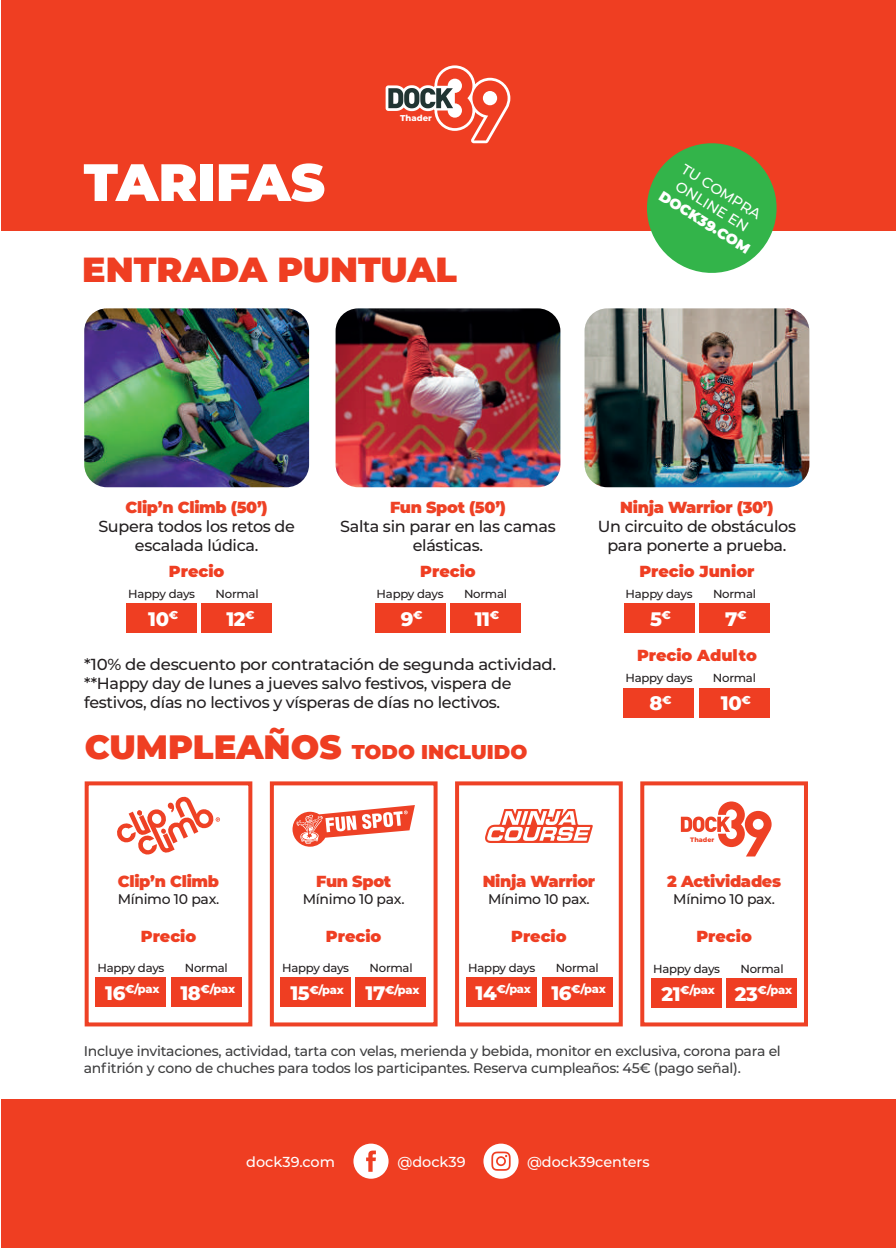
<style>
.page{position:relative;width:896px;height:1248px;background:#fff}
.page>*{position:absolute;margin:0;border:0;box-sizing:border-box;transform-origin:0 0}
.t1{font:900 52.4px "Montserrat";color:#fff}
.t2{font:900 34.8px "Montserrat";color:#ef3e22}
.t3{font:900 20px "Montserrat";color:#ef3e22}
.t4{font:800 19.6px "Montserrat";letter-spacing:-.02em;color:#fff}
.t5{font:500 16px/19.2px "Montserrat";letter-spacing:-.02em;color:#231f20;text-align:center}
.t6{font:900 16px "Montserrat";letter-spacing:-.02em;color:#ee4125}
.t7{font:900 16px "Montserrat";color:#ef3e22}
.t8{font:500 14.4px/17.2px "Montserrat";color:#fff}
.t9{font:900 14.4px "Montserrat";color:#fff}
.t10{font:500 14px/16.8px "Montserrat";letter-spacing:-.02em;color:#3e3e3f}
.t11{font:500 14px "Montserrat";letter-spacing:-.02em;color:#231f20}
.t12{font:500 11.6px "Montserrat";letter-spacing:-.02em;color:#231f20}
.t13{font:800 11.4px "Montserrat";letter-spacing:-.025em;color:#fff}
.t14{font:800 8.4px "Montserrat";color:#fff}
.t15{font:800 6.4px "Montserrat";color:#ee4125}
.s1{font-size:33.8px}
.s2{font-size:19.6px}
</style>
<div class="page">
<div style="left:1px;top:1099px;width:895px;height:148px;background:#ef3e22"></div>
<div style="left:1px;top:0;width:895px;height:231px;background:#ef3e22"></div>
<svg style="left:483px;top:1143px;width:35px;height:35px"></svg>
<svg style="left:353px;top:1143px;width:35px;height:35px"></svg>
<svg style="left:386px;top:65px;width:124px;height:78px"></svg>
<svg style="left:681px;top:801px;width:90px;height:55px"></svg>
<svg style="left:647px;top:143px;width:130px;height:130px"></svg>
<img style="left:84px;top:308px;width:225px;height:179px">
<img style="left:335px;top:308px;width:225px;height:179px">
<img style="left:584px;top:308px;width:225px;height:179px">
<div style="left:85px;top:781px;width:167px;height:245px;border:4px solid #ee4125"></div>
<svg style="left:117px;top:796px;width:103px;height:59px"></svg>
<div style="left:270px;top:781px;width:167px;height:245px;border:4px solid #ee4125"></div>
<div style="left:455px;top:781px;width:168px;height:245px;border:4px solid #ee4125"></div>
<div style="left:640px;top:781px;width:168px;height:245px;border:4px solid #ee4125"></div>
<svg style="left:292px;top:805px;width:123px;height:41px"></svg>
<svg style="left:485px;top:809px;width:108px;height:34px"></svg>
<div style="left:126px;top:603px;width:71px;height:30px;background:#ef3e22"></div>
<div style="left:202px;top:603px;width:70px;height:30px;background:#ef3e22"></div>
<div style="left:375px;top:603px;width:70px;height:30px;background:#ef3e22"></div>
<div style="left:450px;top:603px;width:71px;height:30px;background:#ef3e22"></div>
<div style="left:624px;top:603px;width:70px;height:30px;background:#ef3e22"></div>
<div style="left:699px;top:603px;width:70px;height:30px;background:#ef3e22"></div>
<div style="left:623px;top:687px;width:71px;height:30px;background:#ef3e22"></div>
<div style="left:699px;top:687px;width:70px;height:30px;background:#ef3e22"></div>
<div style="left:96px;top:977px;width:70px;height:29px;background:#ef3e22"></div>
<div style="left:171px;top:977px;width:70px;height:29px;background:#ef3e22"></div>
<div style="left:280px;top:977px;width:71px;height:30px;background:#ef3e22"></div>
<div style="left:356px;top:977px;width:70px;height:30px;background:#ef3e22"></div>
<div style="left:466px;top:977px;width:71px;height:29px;background:#ef3e22"></div>
<div style="left:542px;top:977px;width:70px;height:29px;background:#ef3e22"></div>
<div style="left:651px;top:978px;width:71px;height:29px;background:#ef3e22"></div>
<div style="left:726px;top:978px;width:71px;height:29px;background:#ef3e22"></div>
<h1 class="t1" style="left:84px;top:143px;width:243px">TARIFAS</h1>
<p class="t14" style="left:400px;top:112px;width:33px">Thader</p>
<h2 class="t2" style="left:82px;top:244px;width:376px">ENTRADA PUNTUAL</h2>
<p class="t8" style="left:688px;top:160px;width:92px;rotate:32deg">TU COMPRA<br>ONLINE EN</p>
<p class="t9" style="left:666px;top:185px;width:106px;rotate:32deg">DOCK39.COM</p>
<p class="t6" style="left:126px;top:495px;width:144px">Clip’n Climb (50’)</p>
<p class="t5" style="left:98px;top:516px;width:198px">Supera todos los retos de escalada lúdica.</p>
<p class="t7" style="left:169px;top:559px;width:57px">Precio</p>
<p class="t12" style="left:128px;top:585px;width:68px">Happy days</p>
<p class="t12" style="left:216px;top:585px;width:45px">Normal</p>
<p class="t4" style="left:148px;top:604px;width:31px">10<sup>€</sup></p>
<p class="t4" style="left:226px;top:604px;width:30px">12<sup>€</sup></p>
<p class="t6" style="left:390px;top:495px;width:117px">Fun Spot (50’)</p>
<p class="t5" style="left:340px;top:516px;width:217px">Salta sin parar en las camas elásticas.</p>
<p class="t7" style="left:420px;top:559px;width:57px">Precio</p>
<p class="t12" style="left:377px;top:585px;width:68px">Happy days</p>
<p class="t12" style="left:464px;top:585px;width:45px">Normal</p>
<p class="t4" style="left:401px;top:604px;width:23px">9<sup>€</sup></p>
<p class="t4" style="left:475px;top:604px;width:26px">11<sup>€</sup></p>
<p class="t5" style="left:84px;top:653px;width:473px;text-align:left">*10% de descuento por contratación de segunda actividad. **Happy day de lunes a jueves salvo festivos, vispera de festivos, días no lectivos y vísperas de días no lectivos.</p>
<p class="t3" style="left:85px;top:736px;width:444px"><span class="s1">CUMPLEAÑOS</span> TODO INCLUIDO</p>
<p class="t6" style="left:620px;top:495px;width:155px">Ninja Warrior (30’)</p>
<p class="t5" style="left:598px;top:516px;width:200px">Un circuito de obstáculos para ponerte a prueba.</p>
<p class="t7" style="left:639px;top:559px;width:117px">Precio Junior</p>
<p class="t12" style="left:625px;top:586px;width:68px">Happy days</p>
<p class="t12" style="left:713px;top:586px;width:45px">Normal</p>
<p class="t4" style="left:650px;top:604px;width:22px">5<sup>€</sup></p>
<p class="t4" style="left:725px;top:604px;width:23px">7<sup>€</sup></p>
<p class="t7" style="left:637px;top:643px;width:121px">Precio Adulto</p>
<p class="t12" style="left:625px;top:670px;width:68px">Happy days</p>
<p class="t12" style="left:713px;top:670px;width:45px">Normal</p>
<p class="t4" style="left:649px;top:688px;width:24px">8<sup>€</sup></p>
<p class="t4" style="left:721px;top:688px;width:31px">10<sup>€</sup></p>
<p class="t15" style="left:690px;top:835px;width:26px">Thader</p>
<p class="t6" style="left:118px;top:869px;width:103px">Clip’n Climb</p>
<p class="t11" style="left:118px;top:888px;width:103px">Mínimo 10 pax.</p>
<p class="t7" style="left:141px;top:924px;width:57px">Precio</p>
<p class="t12" style="left:97px;top:959px;width:68px">Happy days</p>
<p class="t12" style="left:185px;top:959px;width:45px">Normal</p>
<p class="t13" style="left:105px;top:980px;width:131px"><span class="s2">16</span>€/pax <span class="s2">18</span>€/pax</p>
<p class="t6" style="left:316px;top:869px;width:77px">Fun Spot</p>
<p class="t11" style="left:303px;top:888px;width:103px">Mínimo 10 pax.</p>
<p class="t7" style="left:326px;top:924px;width:57px">Precio</p>
<p class="t12" style="left:282px;top:959px;width:68px">Happy days</p>
<p class="t12" style="left:369px;top:959px;width:45px">Normal</p>
<p class="t13" style="left:290px;top:981px;width:131px"><span class="s2">15</span>€/pax <span class="s2">17</span>€/pax</p>
<p class="t6" style="left:483px;top:869px;width:114px">Ninja Warrior</p>
<p class="t11" style="left:488px;top:888px;width:103px">Mínimo 10 pax.</p>
<p class="t7" style="left:511px;top:924px;width:57px">Precio</p>
<p class="t12" style="left:468px;top:959px;width:68px">Happy days</p>
<p class="t12" style="left:556px;top:959px;width:45px">Normal</p>
<p class="t13" style="left:475px;top:980px;width:132px"><span class="s2">14</span>€/pax <span class="s2">16</span>€/pax</p>
<p class="t6" style="left:667px;top:869px;width:116px">2 Actividades</p>
<p class="t11" style="left:673px;top:888px;width:103px">Mínimo 10 pax.</p>
<p class="t7" style="left:696px;top:924px;width:57px">Precio</p>
<p class="t12" style="left:653px;top:960px;width:68px">Happy days</p>
<p class="t12" style="left:740px;top:960px;width:45px">Normal</p>
<p class="t13" style="left:661px;top:981px;width:132px"><span class="s2">21</span>€/pax <span class="s2">23</span>€/pax</p>
<p class="t10" style="left:84px;top:1041px;width:698px">Incluye invitaciones, actividad, tarta con velas, merienda y bebida, monitor en exclusiva, corona para el anfitrión y cono de chuches para todos los participantes. Reserva cumpleaños: 45€ (pago señal).</p>
<p class="t8" style="left:246px;top:1152px;width:90px">dock39.com</p>
<p class="t8" style="left:397px;top:1152px;width:70px">@dock39</p>
<p class="t8" style="left:527px;top:1152px;width:124px">@dock39centers</p>
</div>
